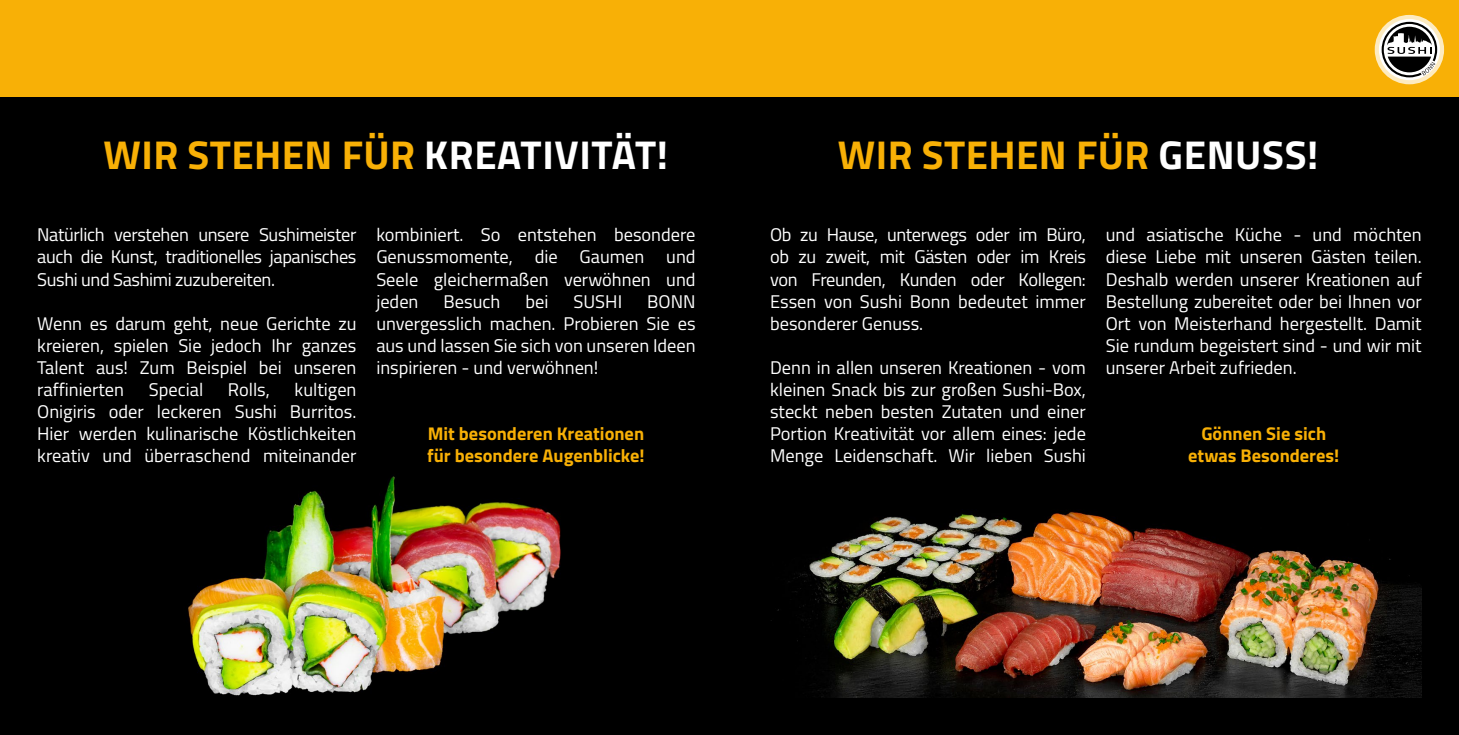
<style>
.page{position:relative;width:1459px;height:735px;background:#fff}
.page>*{position:absolute;margin:0;border:0;box-sizing:border-box;transform-origin:0 0}
.t1{font:700 40.25px "Titillium";letter-spacing:.01em;color:#f8b006}
.t2{font:18.38px/22.1px "Titillium";color:#fff;text-align:justify}
.t3{font:700 18.38px/22.1px "Titillium";color:#f8b006}
.s1{color:#fff}
</style>
<div class="page">
<div style="left:719px;top:0;width:739px;height:734px;background:#000"></div>
<div style="left:0;top:0;width:749px;height:734px;background:#000"></div>
<div style="left:0;top:0;width:1458px;height:97px;background:#f8b006"></div>
<img style="left:188px;top:476px;width:373px;height:220px">
<svg style="left:1374px;top:15px;width:70px;height:69px"></svg>
<svg style="left:1378px;top:19px;width:61px;height:61px"></svg>
<svg style="left:1381px;top:22px;width:56px;height:55px;background:#8f8b83"></svg>
<img style="left:771px;top:511px;width:650px;height:186px">
<h1 class="t1" style="left:104px;top:124px;width:566px">WIR STEHEN FÜR <span class="s1">KREATIVITÄT!</span></h1>
<p class="t2" style="left:37px;top:223px;width:321px">Natürlich verstehen unsere Sushimeister auch die Kunst, traditionelles japanisches Sushi und Sashimi zuzubereiten.</p>
<p class="t2" style="left:37px;top:311px;width:321px">Wenn es darum geht, neue Gerichte zu kreieren, spielen Sie jedoch Ihr ganzes Talent aus! Zum Beispiel bei unseren raffinierten</p>
<p class="t2" style="left:37px;top:377px;width:321px;text-indent:257px">kultigen Onigiris oder leckeren Sushi Burritos.<br>Hier werden kulinarische Köstlichkeiten kreativ und überraschend miteinander</p>
<p class="t2" style="left:149px;top:377px;width:56px">Special</p>
<p class="t2" style="left:228px;top:377px;width:43px">Rolls,</p>
<p class="t2" style="left:376px;top:223px;width:321px">kombiniert. So entstehen besondere Genussmomente, die Gaumen und Seele gleichermaßen verwöhnen und jeden</p>
<p class="t2" style="left:443px;top:289px;width:58px">Besuch</p>
<p class="t2" style="left:525px;top:289px;width:24px">bei</p>
<p class="t2" style="left:573px;top:289px;width:50px">SUSHI</p>
<p class="t2" style="left:376px;top:289px;width:321px;text-indent:271px">BONN unvergesslich machen. Probieren Sie es aus und lassen Sie sich von unseren Ideen inspirieren - und verwöhnen!</p>
<p class="t3" style="left:427px;top:421px;width:219px">Mit besonderen Kreationen für besondere Augenblicke!</p>
<h1 class="t1" style="left:838px;top:124px;width:482px">WIR STEHEN FÜR <span class="s1">GENUSS!</span></h1>
<p class="t2" style="left:770px;top:223px;width:317px">Ob zu Hause, unterwegs oder im Büro, ob zu zweit, mit Gästen oder im Kreis von Freunden, Kunden oder Kollegen:<br>Essen von Sushi Bonn bedeutet immer besonderer Genuss.</p>
<p class="t2" style="left:770px;top:355px;width:317px">Denn in allen unseren Kreationen - vom kleinen Snack bis zur großen Sushi-Box, steckt neben besten Zutaten und einer Portion Kreativität vor allem eines: jede Menge Leidenschaft. Wir lieben Sushi</p>
<p class="t2" style="left:1105px;top:223px;width:317px">und asiatische Küche - und möchten diese Liebe mit unseren Gästen teilen.<br>Deshalb werden unserer Kreationen auf Bestellung zubereitet oder bei Ihnen vor Ort von Meisterhand hergestellt. Damit Sie rundum begeistert sind - und wir mit unserer Arbeit zufrieden.</p>
<p class="t3" style="left:1188px;top:421px;width:153px;text-align:center">Gönnen Sie sich etwas Besonderes!</p>
</div>
